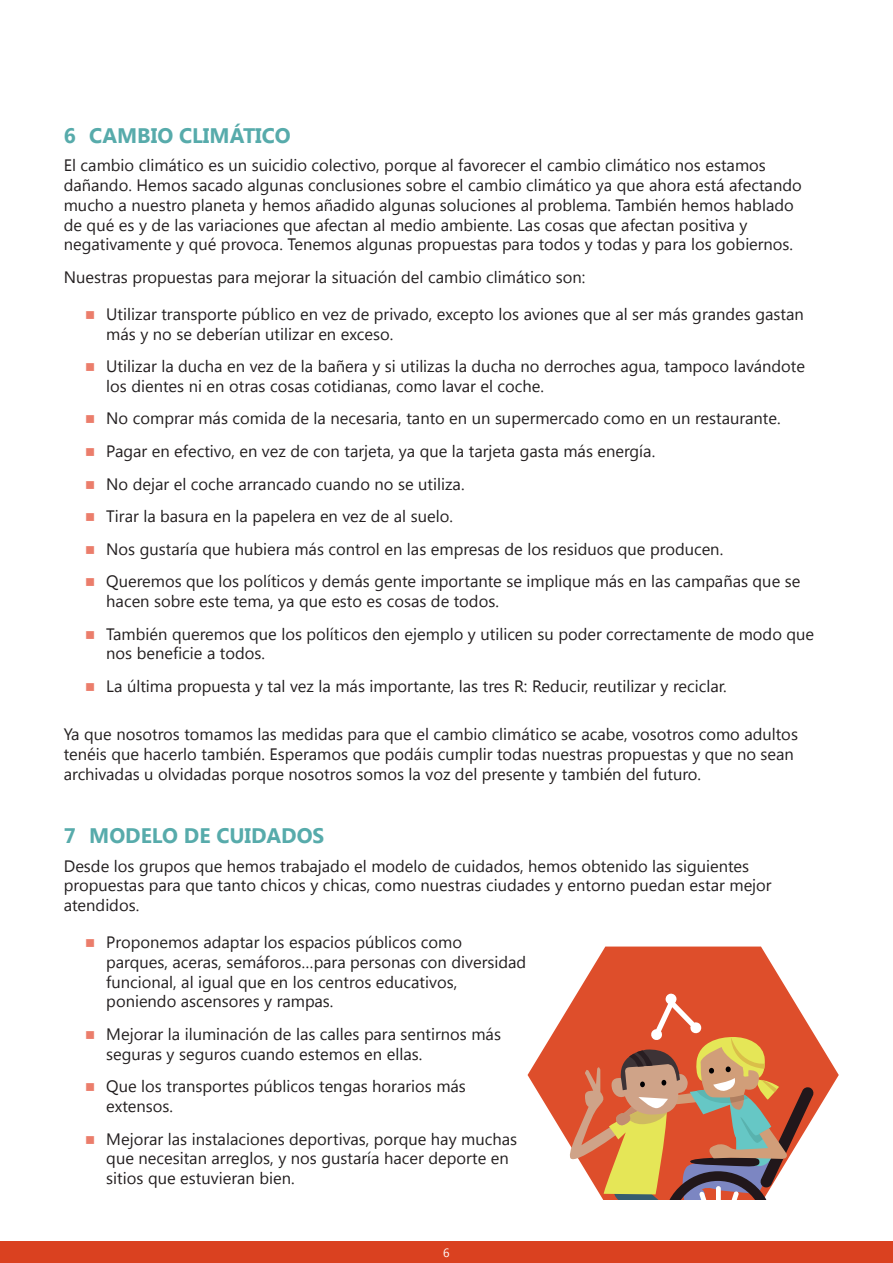
<style>
.page{position:relative;width:893px;height:1263px;background:#fff}
.page>*{position:absolute;margin:0;border:0;box-sizing:border-box;transform-origin:0 0}
.t1{font:700 21px "Segoe UI";color:#57abab}
.t2{font:16.5px/19.8px "Segoe UI";color:#231f20}
.t3{font:12px "Segoe UI";color:#fff}
</style>
<div class="page">
<div style="left:0;top:1242px;width:893px;height:21px;background:#da4120"></div>
<svg style="left:528px;top:946px;width:311px;height:194px"></svg>
<svg style="left:567px;top:993px;width:247px;height:249px"></svg>
<div style="left:567px;top:1200px;width:241px;height:21px;background:#fff"></div>
<p class="t1" style="left:64px;top:120px;width:228px">6 CAMBIO CLIMÁTICO</p>
<p class="t2" style="left:64px;top:155px;width:739px">El cambio climático es un suicidio colectivo, porque al favorecer el cambio climático nos estamos dañando. Hemos sacado algunas conclusiones sobre el cambio climático ya que ahora está afectando mucho a nuestro planeta y hemos añadido algunas soluciones al problema. También hemos hablado de qué es y de las variaciones que afectan al medio ambiente. Las cosas que afectan positiva y negativamente y qué provoca. Tenemos algunas propuestas para todos y todas y para los gobiernos.</p>
<p class="t2" style="left:64px;top:266px;width:523px">Nuestras propuestas para mejorar la situación del cambio climático son:</p>
<p class="t2" style="left:106px;top:303px;width:699px">Utilizar transporte público en vez de privado, excepto los aviones que al ser más grandes gastan más y no se deberían utilizar en exceso.</p>
<p class="t2" style="left:106px;top:356px;width:700px">Utilizar la ducha en vez de la bañera y si utilizas la ducha no derroches agua, tampoco lavándote los dientes ni en otras cosas cotidianas, como lavar el coche.</p>
<p class="t2" style="left:106px;top:408px;width:676px">No comprar más comida de la necesaria, tanto en un supermercado como en un restaurante.</p>
<p class="t2" style="left:106px;top:440px;width:550px">Pagar en efectivo, en vez de con tarjeta, ya que la tarjeta gasta más energía.</p>
<p class="t2" style="left:106px;top:473px;width:360px">No dejar el coche arrancado cuando no se utiliza.</p>
<p class="t2" style="left:106px;top:506px;width:348px">Tirar la basura en la papelera en vez de al suelo.</p>
<p class="t2" style="left:106px;top:538px;width:618px">Nos gustaría que hubiera más control en las empresas de los residuos que producen.</p>
<p class="t2" style="left:106px;top:571px;width:696px">Queremos que los políticos y demás gente importante se implique más en las campañas que se hacen sobre este tema, ya que esto es cosas de todos.</p>
<p class="t2" style="left:106px;top:623px;width:709px">También queremos que los políticos den ejemplo y utilicen su poder correctamente de modo que nos beneficie a todos.</p>
<p class="t2" style="left:106px;top:675px;width:622px">La última propuesta y tal vez la más importante, las tres R: Reducir, reutilizar y reciclar.</p>
<p class="t2" style="left:64px;top:724px;width:736px">Ya que nosotros tomamos las medidas para que el cambio climático se acabe, vosotros como adultos tenéis que hacerlo también. Esperamos que podáis cumplir todas nuestras propuestas y que no sean archivadas u olvidadas porque nosotros somos la voz del presente y también del futuro.</p>
<p class="t1" style="left:64px;top:821px;width:262px">7 MODELO DE CUIDADOS</p>
<p class="t2" style="left:64px;top:855px;width:709px">Desde los grupos que hemos trabajado el modelo de cuidados, hemos obtenido las siguientes propuestas para que tanto chicos y chicas, como nuestras ciudades y entorno puedan estar mejor atendidos.</p>
<p class="t2" style="left:106px;top:931px;width:422px">Proponemos adaptar los espacios públicos como parques, aceras, semáforos…para personas con diversidad funcional, al igual que en los centros educativos, poniendo ascensores y rampas.</p>
<p class="t2" style="left:106px;top:1023px;width:396px">Mejorar la iluminación de las calles para sentirnos más seguras y seguros cuando estemos en ellas.</p>
<p class="t2" style="left:106px;top:1076px;width:361px">Que los transportes públicos tengas horarios más extensos.</p>
<p class="t2" style="left:106px;top:1128px;width:412px">Mejorar las instalaciones deportivas, porque hay muchas que necesitan arreglos, y nos gustaría hacer deporte en sitios que estuvieran bien.</p>
<p class="t3" style="left:443px;top:1244px;width:8px">6</p>
</div>
